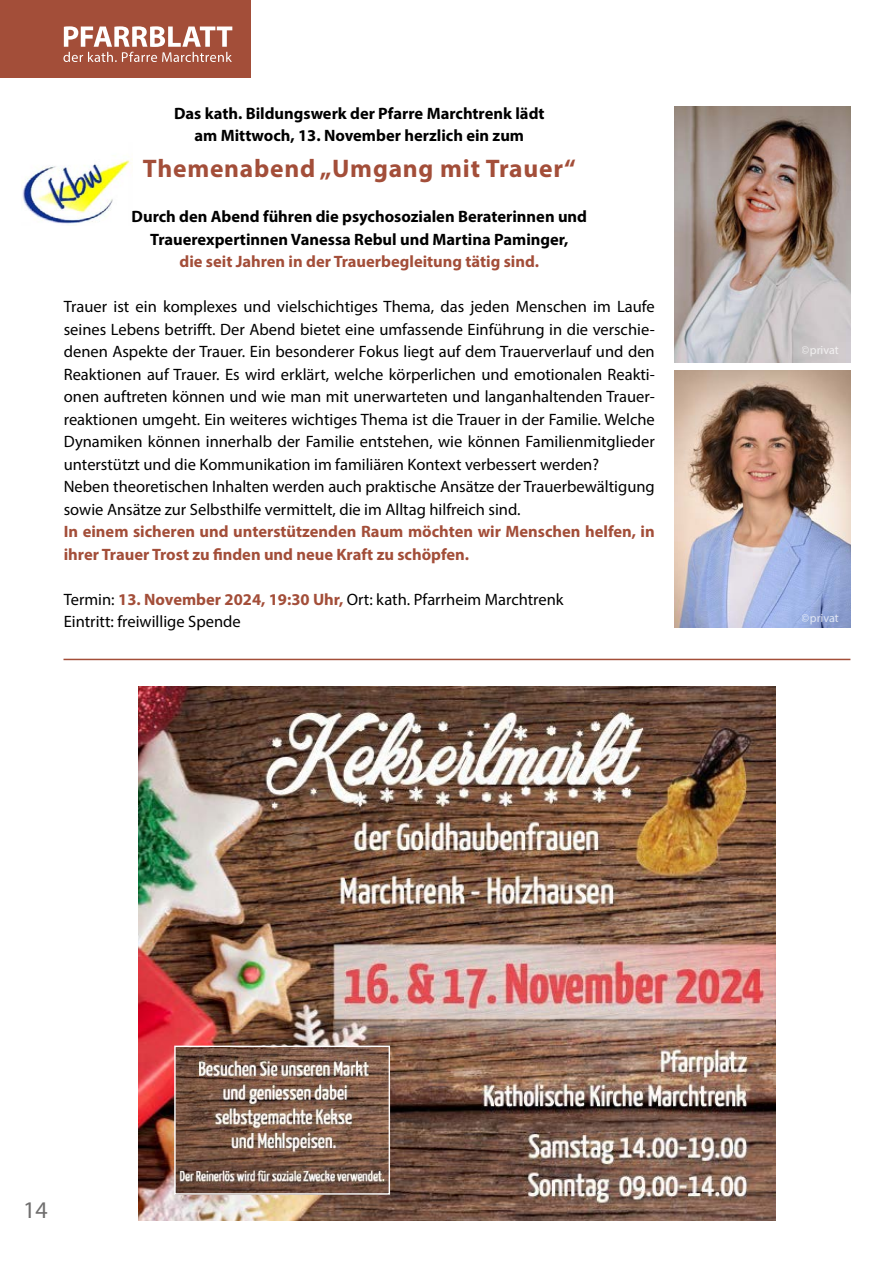
<style>
.page{position:relative;width:893px;height:1263px;background:#fff}
.page>*{position:absolute;margin:0;border:0;box-sizing:border-box;transform-origin:0 0}
.t1{font:700 25.5px "Myriad Pro";letter-spacing:.03em;color:#a34e39}
.t2{font:24px "Myriad Pro";color:#706f6f}
.t3{font:16.5px/22.5px "Myriad Pro";color:#000;text-align:justify}
.t4{font:700 16.5px/22.5px "Myriad Pro";color:#000;text-align:center}
.t5{font:700 16.5px/22.5px "Myriad Pro";color:#a34e39}
.t6{font:12px "Myriad Pro";color:#fff}
.s1{color:#a34e39}
.s2{font-weight:700;color:#a34e39}
</style>
<div class="page">
<div style="left:0;top:0;width:251px;height:78px;background:#a34e39"></div>
<svg style="left:63px;top:26px;width:169px;height:36px"></svg>
<img style="left:22px;top:158px;width:110px;height:66px">
<hr style="left:63px;top:659px;width:787px;height:1px;background:#a34e39">
<img style="left:674px;top:106px;width:176px;height:256px">
<img style="left:674px;top:371px;width:176px;height:256px">
<img style="left:139px;top:687px;width:636px;height:533px">
<img style="left:176px;top:1047px;width:212px;height:118px">
<img style="left:175px;top:1165px;width:215px;height:30px">
<div style="left:174px;top:1045px;width:216px;height:149px;border:1px solid #fff"></div>
<p class="t4" style="left:174px;top:101px;width:372px">Das kath. Bildungswerk der Pfarre Marchtrenk lädt am Mittwoch, 13. November herzlich ein zum</p>
<h1 class="t1" style="left:143px;top:152px;width:434px">Themenabend „Umgang mit Trauer“</h1>
<p class="t4" style="left:132px;top:205px;width:457px">Durch den Abend führen die psychosozialen Beraterinnen und<br>Trauerexpertinnen Vanessa Rebul und Martina Paminger,<br><span class="s1">die seit Jahren in der Trauerbegleitung tätig sind.</span></p>
<p class="t3" style="left:64px;top:295px;width:593px">Trauer ist ein komplexes und vielschichtiges Thema, das jeden Menschen im Laufe seines Lebens betrifft. Der Abend bietet eine umfassende Einführung in die verschie&shy;denen Aspekte der Trauer. Ein besonderer Fokus liegt auf dem Trauerverlauf und den Reaktionen auf Trauer. Es wird erklärt, welche körperlichen und emotionalen Reakti&shy;onen auftreten können und wie man mit unerwarteten und langanhaltenden Trauer&shy;reaktionen umgeht. Ein weiteres wichtiges Thema ist die Trauer in der Familie. Welche Dynamiken können innerhalb der Familie entstehen, wie können Familienmitglieder unterstützt und die Kommunikation im familiären Kontext verbessert werden?</p>
<p class="t3" style="left:64px;top:475px;width:592px">Neben theoretischen Inhalten werden auch praktische Ansätze der Trauerbewältigung sowie Ansätze zur Selbsthilfe vermittelt, die im Alltag hilfreich sind.</p>
<p class="t5" style="left:64px;top:520px;width:593px">In einem sicheren und unterstützenden Raum möchten wir Menschen helfen, in ihrer Trauer Trost zu finden und neue Kraft zu schöpfen.</p>
<p class="t3" style="left:64px;top:588px;width:501px">Termin: <span class="s2">13. November 2024, 19:30 Uhr,</span> Ort: kath. Pfarrheim Marchtrenk</p>
<p class="t3" style="left:64px;top:610px;width:179px">Eintritt: freiwillige Spende</p>
<p class="t6" style="left:802px;top:343px;width:39px">©privat</p>
<p class="t6" style="left:802px;top:610px;width:39px">©privat</p>
<h2 class="t2" style="left:23px;top:1195px;width:26px">14</h2>
</div>
